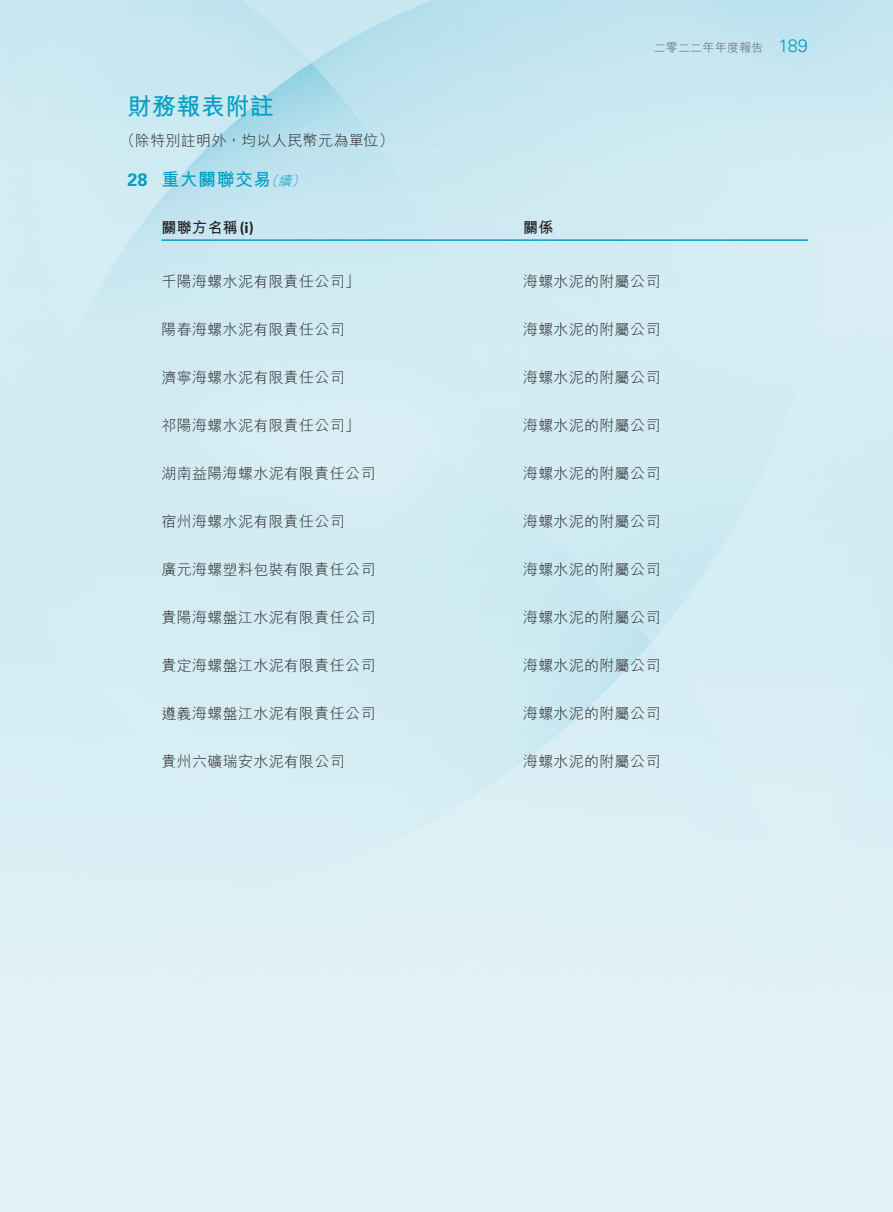
<style>
.page{position:relative;width:893px;height:1212px;background:#fff}
.page>*{position:absolute;margin:0;border:0;box-sizing:border-box;transform-origin:0 0}
.t1{font:700 24px "M Hei HK";letter-spacing:.02em;color:#009fc3}
._01_H1{font:700 18px "M Hei HK";letter-spacing:.02em;color:#009fc3}
._50_Table_txt{font:300 15px "M Hei HK";letter-spacing:.02em;color:#231f20}
._50_Table_txt-2{font:700 15px "M Hei HK";letter-spacing:.02em;color:#231f20}
.t2{font:300 12px "M Hei HK";letter-spacing:.02em;color:#57585a}
.s1{font-family:"Univers LT Std"}
.s2{font-weight:300;font-style:italic;font-size:13.5px}
.s3{font-family:"Univers LT Std";font-size:18px;color:#009fc3}
</style>
<div class="page">
<hr style="left:162px;top:239px;width:361px;height:2px;background:#009fc3">
<hr style="left:523px;top:239px;width:285px;height:2px;background:#009fc3">
<h1 class="t1" style="left:128px;top:89px;width:148px">財務報表附註</h1>
<p class="_50_Table_txt" style="left:120px;top:133px;width:275px">（除特別註明外，均以人民幣元為單位）</p>
<p class="_01_H1" style="left:128px;top:166px;width:182px"><span class="s1">28</span> 重大關聯交易<span class="s2">（續）</span></p>
<p class="t2" style="left:653px;top:41px;width:156px">二零二二年年度報告 <span class="s3">189</span></p>
<p class="_50_Table_txt-2" style="left:162px;top:216px;width:94px">關聯方名稱<span class="s1">(i)</span></p>
<p class="_50_Table_txt-2" style="left:523px;top:216px;width:32px">關係</p>
<p class="_50_Table_txt" style="left:162px;top:274px;width:200px">千陽海螺水泥有限責任公司」</p>
<p class="_50_Table_txt" style="left:523px;top:274px;width:139px">海螺水泥的附屬公司</p>
<p class="_50_Table_txt" style="left:162px;top:322px;width:185px">陽春海螺水泥有限責任公司</p>
<p class="_50_Table_txt" style="left:523px;top:322px;width:139px">海螺水泥的附屬公司</p>
<p class="_50_Table_txt" style="left:162px;top:370px;width:185px">濟寧海螺水泥有限責任公司</p>
<p class="_50_Table_txt" style="left:523px;top:370px;width:139px">海螺水泥的附屬公司</p>
<p class="_50_Table_txt" style="left:162px;top:418px;width:200px">祁陽海螺水泥有限責任公司」</p>
<p class="_50_Table_txt" style="left:523px;top:418px;width:139px">海螺水泥的附屬公司</p>
<p class="_50_Table_txt" style="left:162px;top:466px;width:215px">湖南益陽海螺水泥有限責任公司</p>
<p class="_50_Table_txt" style="left:523px;top:466px;width:139px">海螺水泥的附屬公司</p>
<p class="_50_Table_txt" style="left:162px;top:514px;width:185px">宿州海螺水泥有限責任公司</p>
<p class="_50_Table_txt" style="left:523px;top:514px;width:139px">海螺水泥的附屬公司</p>
<p class="_50_Table_txt" style="left:162px;top:562px;width:215px">廣元海螺塑料包裝有限責任公司</p>
<p class="_50_Table_txt" style="left:523px;top:562px;width:139px">海螺水泥的附屬公司</p>
<p class="_50_Table_txt" style="left:162px;top:610px;width:215px">貴陽海螺盤江水泥有限責任公司</p>
<p class="_50_Table_txt" style="left:523px;top:610px;width:139px">海螺水泥的附屬公司</p>
<p class="_50_Table_txt" style="left:162px;top:658px;width:215px">貴定海螺盤江水泥有限責任公司</p>
<p class="_50_Table_txt" style="left:523px;top:658px;width:139px">海螺水泥的附屬公司</p>
<p class="_50_Table_txt" style="left:162px;top:706px;width:215px">遵義海螺盤江水泥有限責任公司</p>
<p class="_50_Table_txt" style="left:523px;top:706px;width:139px">海螺水泥的附屬公司</p>
<p class="_50_Table_txt" style="left:162px;top:754px;width:185px">貴州六礦瑞安水泥有限公司</p>
<p class="_50_Table_txt" style="left:523px;top:754px;width:139px">海螺水泥的附屬公司</p>
</div>
